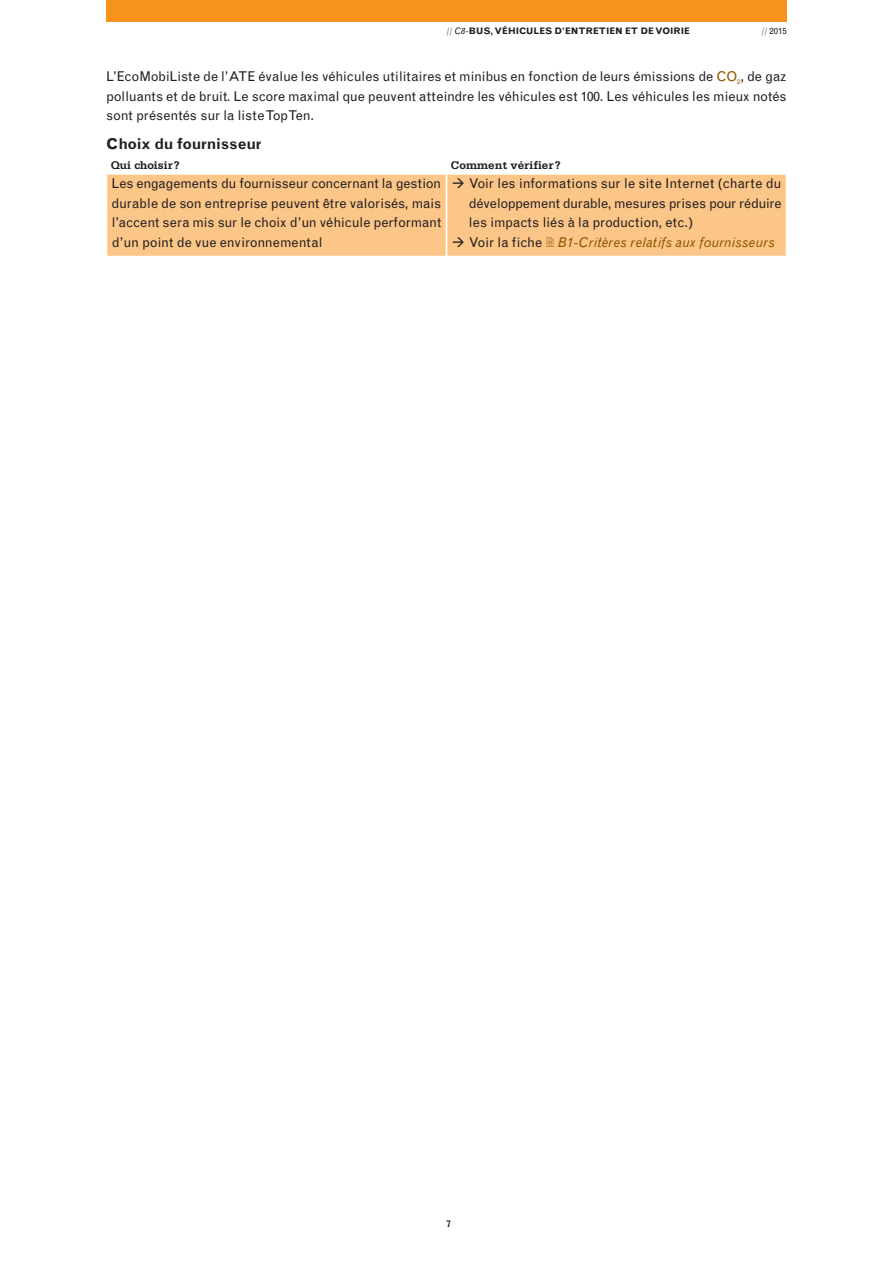
<style>
.page{position:relative;width:893px;height:1263px;background:#fff}
.page>*{position:absolute;margin:0;border:0;box-sizing:border-box;transform-origin:0 0}
.t1{font:700 15px "Grotesque";letter-spacing:-.015em;color:#231f20}
.t2{font:13.5px/19.5px "Grotesque";letter-spacing:-.01em;color:#231f20;text-align:justify}
.t3{font:700 11.7px "Serifa";color:#231f20}
.t4{font:700 9px "Grotesque";color:#231f20}
.t5{font:9px "Grotesque";color:#231f20}
.s1{font-weight:300}
.s2{font-weight:400;font-style:italic}
.s3{color:#905500}
.s4{font-style:italic;color:#905500}
</style>
<div class="page">
<div style="left:107px;top:175px;width:339px;height:81px;background:#fdc689"></div>
<div style="left:106px;top:174px;width:340px;height:83px;border:1px solid #fff"></div>
<div style="left:447px;top:175px;width:339px;height:81px;background:#fdc689"></div>
<div style="left:446px;top:174px;width:341px;height:83px;border:1px solid #fff"></div>
<div style="left:106px;top:0;width:681px;height:21px;background:#f7931d"></div>
<p class="t4" style="left:446px;top:28px;width:245px"><span class="s1">//</span> <span class="s2">C8-</span>BUS, VÉHICULES D’ENTRETIEN ET DE VOIRIE</p>
<p class="t5" style="left:761px;top:28px;width:27px"><span class="s1">//</span> 2015</p>
<p class="t2" style="left:106px;top:68px;width:682px">L’EcoMobiListe de l’ATE évalue les véhicules utilitaires et minibus en fonction de leurs émissions de <span class="s3">CO</span><sub>2</sub>, de gaz polluants et de bruit. Le score maximal que peuvent atteindre les véhicules est 100. Les véhicules les mieux notés sont présentés sur la liste TopTen.</p>
<p class="t1" style="left:106px;top:139px;width:157px">Choix du fournisseur</p>
<p class="t3" style="left:111px;top:161px;width:70px">Qui choisir?</p>
<p class="t3" style="left:451px;top:161px;width:111px">Comment vérifier?</p>
<p class="t2" style="left:112px;top:175px;width:331px">Les engagements du fournisseur concernant la gestion durable de son entreprise peuvent être valorisés, mais l’accent sera mis sur le choix d’un véhicule performant d’un point de vue environnemental</p>
<p class="t2" style="left:469px;top:175px;width:314px;text-align:left">Voir les informations sur le site Internet (charte du développement durable, mesures prises pour réduire les impacts liés à la production, etc.)<br>Voir la fiche <span class="s4">B1-Critères relatifs aux fournisseurs</span></p>
<p class="t4" style="left:446px;top:1220px;width:6px">7</p>
</div>
